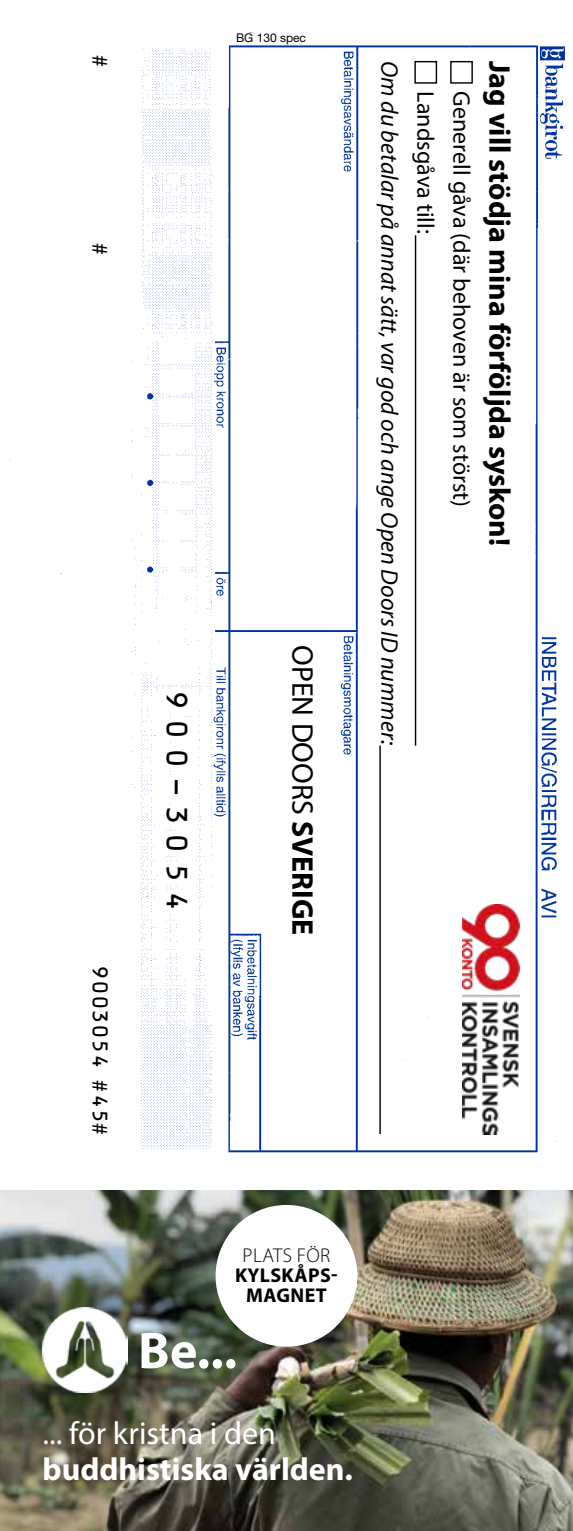
<style>
.page{position:relative;width:573px;height:1531px;background:#fff}
.page>*{position:absolute;margin:0;border:0;box-sizing:border-box;transform-origin:0 0}
.t1{font:700 52px "Myriad Pro";color:#fff}
.t2{font:700 32px "Myriad Pro";color:#fff}
.t3{font:32px "Myriad Pro";color:#fff}
.t4{font:700 30px "Myriad Pro";color:#000}
.t5{font:30px "Myriad Pro";color:#000}
.t6{font:28px "OCRB Std";letter-spacing:.29em;color:#000}
.t7{font:italic 24px "Myriad Pro";color:#000}
.t8{font:24px "Myriad Pro";color:#000}
.t9{font:21px "Helvetica Neue LT Std";color:#000}
.t10{font:20.4px "OCRB Std";color:#000}
.t11{font:700 20px/20px "Myriad Pro";letter-spacing:.02em;color:#000;text-align:center}
.t12{font:300 20px "Myriad Pro";letter-spacing:.02em;color:#000}
.t13{font:12px "Helvetica Neue LT Std";color:#000}
.s1{font-family:"OCRB Std";font-size:20px}
.s2{font-weight:700}
</style>
<div class="page">
<img style="left:10px;top:32px;width:555px;height:1121px">
<div style="left:71px;top:0;width:47px;height:1191px;background:#fff"></div>
<div style="left:236px;top:33px;width:201px;height:12px;background:#fff"></div>
<img style="left:0;top:1191px;width:573px;height:340px">
<div style="left:450px;top:61px;width:23px;height:23px;border:1px solid #000"></div>
<div style="left:414px;top:61px;width:23px;height:23px;border:1px solid #000"></div>
<img style="left:462px;top:904px;width:57px;height:230px">
<div style="left:215px;top:1205px;width:142px;height:141px;background:#fff;border-radius:50%"></div>
<hr style="left:415px;top:235px;width:1px;height:511px;background:#000">
<hr style="left:379px;top:746px;width:2px;height:388px;background:#000">
<img style="left:43px;top:1307px;width:85px;height:85px">
<p class="t9" style="left:112px;top:55px;width:13px;rotate:90deg">#</p>
<p class="t9" style="left:112px;top:243px;width:13px;rotate:90deg">#</p>
<p class="t13" style="left:236px;top:31px;width:72px">BG 130 spec</p>
<p class="t10" style="left:111px;top:965px;width:104px;rotate:90deg">9003054</p>
<p class="t9" style="left:112px;top:1080px;width:56px;rotate:90deg">#<span class="s1">45</span>#</p>
<p class="t6" style="left:191px;top:690px;width:223px;rotate:90deg">900-3054</p>
<p class="t5" style="left:321px;top:645px;width:292px;rotate:90deg">OPEN DOORS <span class="s2">SVERIGE</span></p>
<p class="t7" style="left:404px;top:61px;width:685px;rotate:90deg">Om du betalar på annat sätt, var god och ange Open Doors ID nummer:</p>
<p class="t8" style="left:440px;top:91px;width:144px;rotate:90deg">Landsgåva till:</p>
<p class="t8" style="left:476px;top:91px;width:417px;rotate:90deg">Generell gåva (där behoven är som störst)</p>
<p class="t4" style="left:519px;top:61px;width:487px;rotate:90deg">Jag vill stödja mina förföljda syskon!</p>
<p class="t12" style="left:242px;top:1244px;width:89px">PLATS FÖR</p>
<p class="t11" style="left:235px;top:1265px;width:104px">KYLSKÅPS-<br>MAGNET</p>
<h1 class="t1" style="left:138px;top:1316px;width:100px">Be...</h1>
<h2 class="t3" style="left:43px;top:1413px;width:235px">... för kristna i den</h2>
<h2 class="t2" style="left:43px;top:1448px;width:312px">buddhistiska världen.</h2>
</div>
